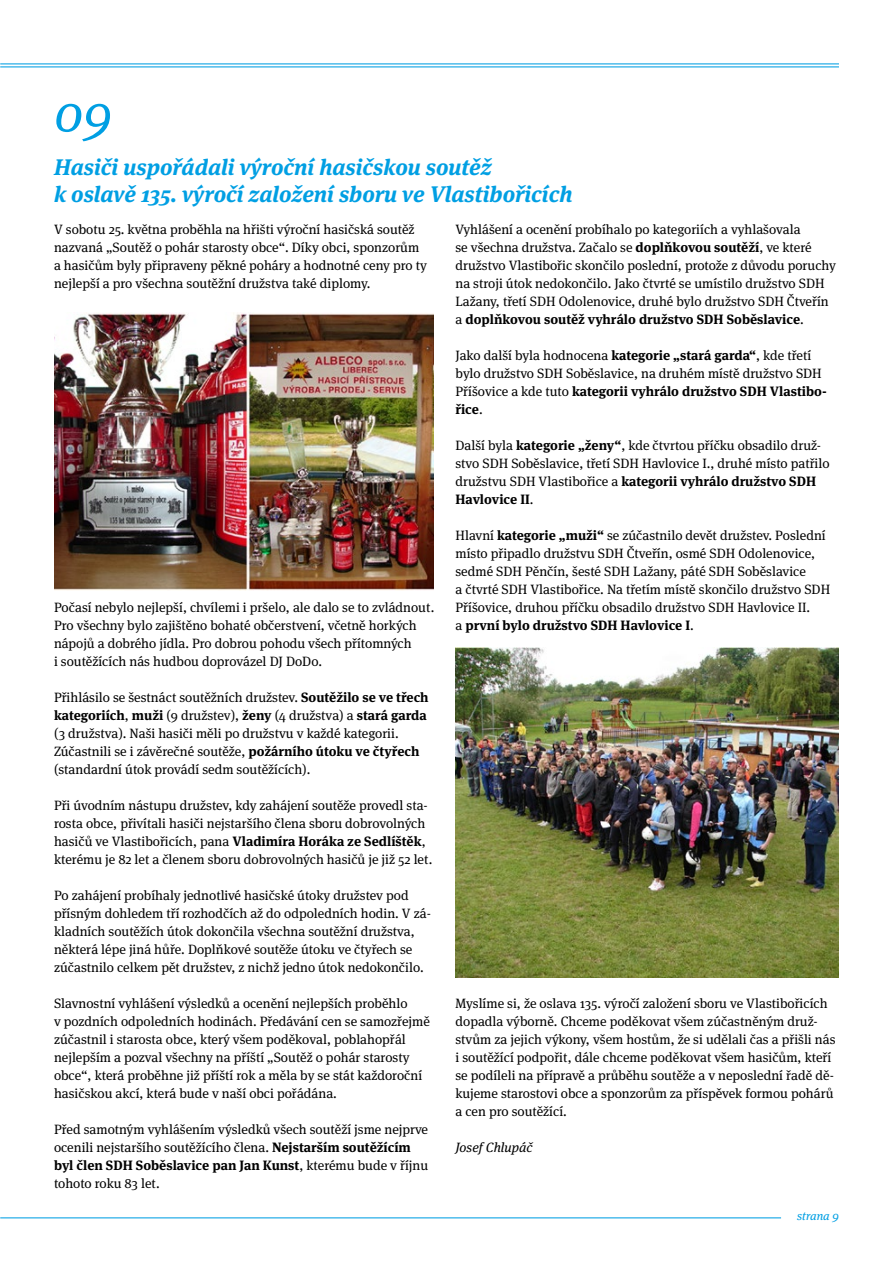
<style>
.page{position:relative;width:893px;height:1263px;background:#fff}
.page>*{position:absolute;margin:0;border:0;box-sizing:border-box;transform-origin:0 0}
.t1{font:italic 52.5px "Meta Serif Pro";color:#009fe3}
.t2{font:italic 700 22.5px/27px "Meta Serif Pro";color:#009fe3}
.t3{font:13.5px/18px "Meta Serif Pro";color:#000}
.t4{font:italic 13.5px "Meta Serif Pro";color:#000}
.t5{font:italic 12px "Meta Serif Pro";color:#009fe3}
.s1{font-weight:700}
</style>
<div class="page">
<hr style="left:0;top:66px;width:839px;height:1px;background:#009fe3">
<hr style="left:0;top:63px;width:839px;height:1px;background:#009fe3">
<hr style="left:0;top:1217px;width:781px;height:1px;background:#009fe3">
<img style="left:54px;top:313px;width:379px;height:277px">
<img style="left:455px;top:648px;width:384px;height:330px">
<h1 class="t1" style="left:54px;top:75px;width:60px">09</h1>
<h2 class="t2" style="left:54px;top:152px;width:520px">Hasiči uspořádali výroční hasičskou soutěž<br>k oslavě 135. výročí založení sboru ve Vlastibořicích</h2>
<p class="t3" style="left:54px;top:220px;width:374px">V sobotu 25. května proběhla na hřišti výroční hasičská soutěž nazvaná „Soutěž o pohár starosty obce“. Díky obci, sponzorům a hasičům byly připraveny pěkné poháry a hodnotné ceny pro ty nejlepší a pro všechna soutěžní družstva také diplomy.</p>
<p class="t3" style="left:455px;top:220px;width:382px">Vyhlášení a ocenění probíhalo po kategoriích a vyhlašovala<br>se všechna družstva. Začalo se <span class="s1">doplňkovou soutěží</span>, ve které družstvo Vlastibořic skončilo poslední, protože z důvodu poruchy na stroji útok nedokončilo. Jako čtvrté se umístilo družstvo SDH Lažany, třetí SDH Odolenovice, druhé bylo družstvo SDH Čtveřín a <span class="s1">doplňkovou soutěž vyhrálo družstvo SDH Soběslavice</span>.</p>
<p class="t3" style="left:455px;top:346px;width:373px">Jako další byla hodnocena <span class="s1">kategorie „stará garda“</span>, kde třetí bylo družstvo SDH Soběslavice, na druhém místě družstvo SDH Příšovice a kde tuto <span class="s1">kategorii vyhrálo družstvo SDH Vlastibo&shy;řice</span>.</p>
<p class="t3" style="left:455px;top:436px;width:376px">Další byla <span class="s1">kategorie „ženy“</span>, kde čtvrtou příčku obsadilo druž&shy;stvo SDH Soběslavice, třetí SDH Havlovice I., druhé místo patřilo družstvu SDH Vlastibořice a <span class="s1">kategorii vyhrálo družstvo SDH Havlovice II</span>.</p>
<p class="t3" style="left:455px;top:525px;width:376px">Hlavní <span class="s1">kategorie „muži“</span> se zúčastnilo devět družstev. Poslední místo připadlo družstvu SDH Čtveřín, osmé SDH Odolenovice, sedmé SDH Pěnčín, šesté SDH Lažany, páté SDH Soběslavice<br>a čtvrté SDH Vlastibořice. Na třetím místě skončilo družstvo SDH Příšovice, druhou příčku obsadilo družstvo SDH Havlovice II.<br>a <span class="s1">první bylo družstvo SDH Havlovice I</span>.</p>
<p class="t3" style="left:54px;top:598px;width:382px">Počasí nebylo nejlepší, chvílemi i pršelo, ale dalo se to zvládnout.<br>Pro všechny bylo zajištěno bohaté občerstvení, včetně horkých nápojů a dobrého jídla. Pro dobrou pohodu všech přítomných<br>i soutěžících nás hudbou doprovázel DJ DoDo.</p>
<p class="t3" style="left:54px;top:688px;width:376px">Přihlásilo se šestnáct soutěžních družstev. <span class="s1">Soutěžilo se ve třech kategoriích</span>, <span class="s1">muži</span> (9 družstev), <span class="s1">ženy</span> (4 družstva) a <span class="s1">stará garda </span>(3 družstva). Naši hasiči měli po družstvu v každé kategorii.<br>Zúčastnili se i závěrečné soutěže, <span class="s1">požárního útoku ve čtyřech </span>(standardní útok provádí sedm soutěžících).</p>
<p class="t3" style="left:54px;top:796px;width:380px">Při úvodním nástupu družstev, kdy zahájení soutěže provedl sta&shy;rosta obce, přivítali hasiči nejstaršího člena sboru dobrovolných hasičů ve Vlastibořicích, pana <span class="s1">Vladimíra Horáka ze Sedlíštěk</span>, kterému je 82 let a členem sboru dobrovolných hasičů je již 52 let.</p>
<p class="t3" style="left:54px;top:886px;width:378px">Po zahájení probíhaly jednotlivé hasičské útoky družstev pod přísným dohledem tří rozhodčích až do odpoledních hodin. V zá&shy;kladních soutěžích útok dokončila všechna soutěžní družstva, některá lépe jiná hůře. Doplňkové soutěže útoku ve čtyřech se zúčastnilo celkem pět družstev, z nichž jedno útok nedokončilo.</p>
<p class="t3" style="left:54px;top:994px;width:377px">Slavnostní vyhlášení výsledků a ocenění nejlepších proběhlo<br>v pozdních odpoledních hodinách. Předávání cen se samozřejmě zúčastnil i starosta obce, který všem poděkoval, poblahopřál nejlepším a pozval všechny na příští „Soutěž o pohár starosty obce“, která proběhne již příští rok a měla by se stát každoroční hasičskou akcí, která bude v naší obci pořádána.</p>
<p class="t3" style="left:54px;top:1120px;width:376px">Před samotným vyhlášením výsledků všech soutěží jsme nejprve ocenili nejstaršího soutěžícího člena. <span class="s1">Nejstarším soutěžícím byl člen SDH Soběslavice pan Jan Kunst</span>, kterému bude v říjnu tohoto roku 83 let.</p>
<p class="t3" style="left:455px;top:993px;width:381px">Myslíme si, že oslava 135. výročí založení sboru ve Vlastibořicích dopadla výborně. Chceme poděkovat všem zúčastněným druž&shy;stvům za jejich výkony, všem hostům, že si udělali čas a přišli nás i soutěžící podpořit, dále chceme poděkovat všem hasičům, kteří se podíleli na přípravě a průběhu soutěže a v neposlední řadě dě&shy;kujeme starostovi obce a sponzorům za příspěvek formou pohárů a cen pro soutěžící.</p>
<p class="t4" style="left:455px;top:1137px;width:79px">Josef Chlupáč</p>
<p class="t5" style="left:797px;top:1207px;width:43px">strana 9</p>
</div>
